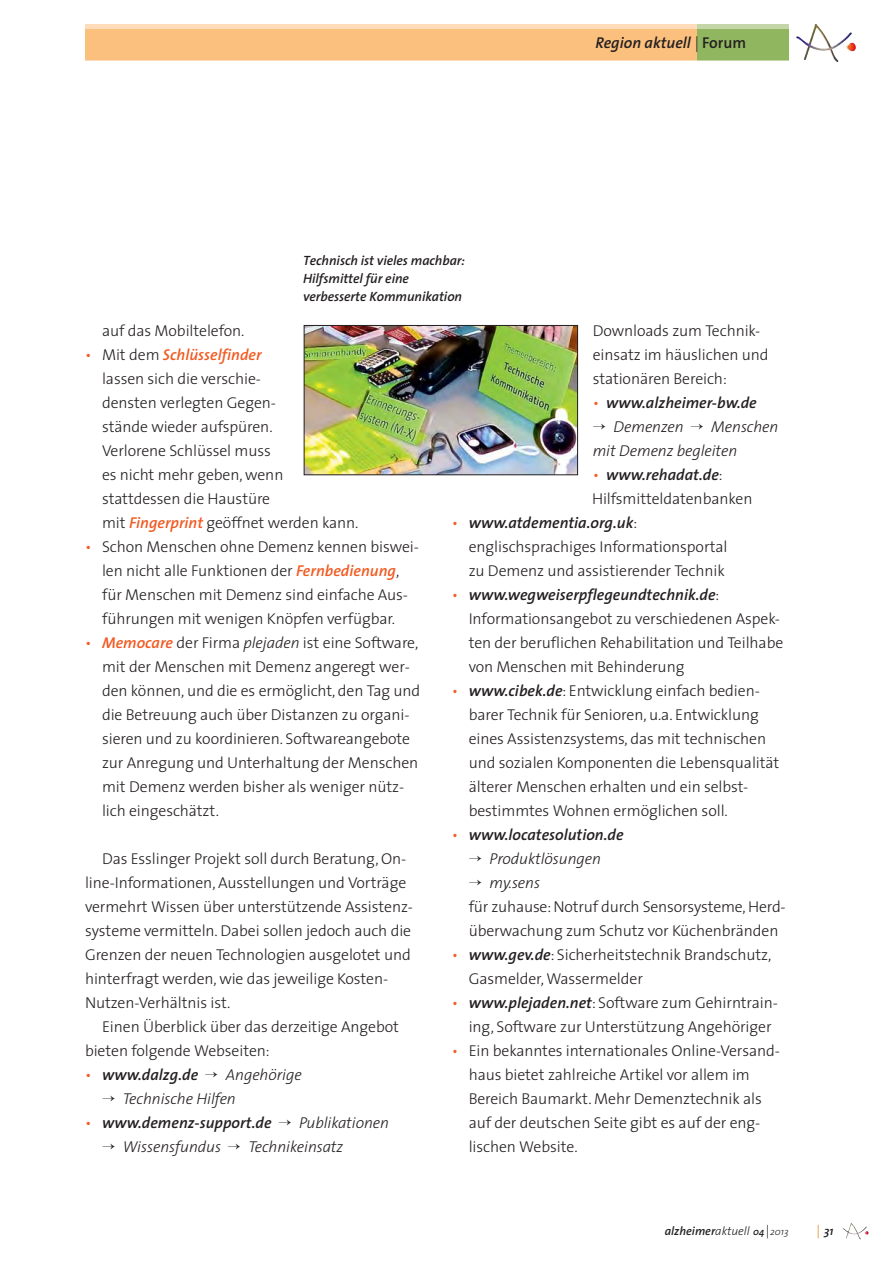
<style>
.page{position:relative;width:893px;height:1263px;background:#fff}
.page>*{position:absolute;margin:0;border:0;box-sizing:border-box;transform-origin:0 0}
.t1{font:300 15.75px/24px "The Sans";letter-spacing:-.005em;color:#231f20}
.t2{font:italic 600 15.75px "The Sans";color:#231f20}
.t3{font:italic 300 15.75px/24px "The Sans";letter-spacing:-.005em;color:#231f20}
.t4{font:italic 600 13.5px/18px "The Sans";letter-spacing:-.005em;color:#231f20}
.t5{font:italic 600 12px "The Sans";color:#231f20}
.s1{font-weight:300;font-style:normal}
.s2{font-style:normal}
.s3{color:#f15a22}
.s4{font-weight:600;font-style:italic;color:#f15a22}
.s5{font-style:italic}
.s6{font-weight:300;font-style:normal;color:#f15a22}
.s7{font-weight:300}
.s8{font-weight:600;font-style:italic}
.s9{font-size:9.9px}
.s10{font-weight:300;font-style:normal;font-size:13.5px}
.s11{font-weight:300;font-size:9.9px}
.s12{font-weight:300;font-style:normal;font-size:13.5px;color:#e0861a}
</style>
<div class="page">
<div style="left:697px;top:24px;width:92px;height:36px;background:linear-gradient(to right,#c4d6a8,#c4d6a8)"></div>
<div style="left:697px;top:30px;width:92px;height:30px;background:#90b660"></div>
<div style="left:85px;top:24px;width:612px;height:36px;background:linear-gradient(to right,#fedcb9,#fedcb9)"></div>
<div style="left:85px;top:30px;width:612px;height:30px;background:#fbbf7e"></div>
<svg style="left:831px;top:42px;width:9px;height:5px"></svg>
<img style="left:306px;top:327px;width:270px;height:146px">
<div style="left:304px;top:325px;width:274px;height:150px;border:1px solid #231f20"></div>
<p class="t4" style="left:303px;top:253px;width:163px">Technisch ist vieles machbar:<br>Hilfsmittel für eine verbesserte Kommunikation</p>
<p class="t2" style="left:595px;top:37px;width:152px">Region aktuell <span class="s1">|</span> <span class="s2">Forum</span></p>
<p class="t1" style="left:102px;top:320px;width:144px">auf das Mobiltelefon.</p>
<p class="t1" style="left:102px;top:344px;width:258px;text-indent:-17px"><span class="s3">•</span> Mit dem <span class="s4">Schlüsselfinder<br></span>lassen sich die verschie -<br>densten verlegten Gegen-<br>stände wieder aufspüren.<br>Verlorene Schlüssel muss<br>es nicht mehr geben, wenn stattdessen die Haustüre<br>mit <span class="s4">Fingerprint</span> geöffnet werden kann.</p>
<p class="t1" style="left:85px;top:536px;width:335px;text-align:center"><span class="s3">•</span> Schon Menschen ohne Demenz kennen biswei&shy;len nicht alle Funktionen der <span class="s4">Fernbedienung</span>,<br>für Menschen mit Demenz sind einfache Aus&shy;führungen mit wenigen Knöpfen verfügbar.</p>
<p class="t1" style="left:102px;top:632px;width:320px;text-indent:-17px"><span class="s3">•</span> <span class="s4">Memocare</span> der Firma <span class="s5">plejaden</span> ist eine Software, mit der Menschen mit Demenz angeregt wer - den können, und die es ermöglicht, den Tag und die Betreuung auch über Distanzen zu organi - sieren und zu koordinieren. Softwareangebote zur Anregung und Unterhaltung der Menschen mit Demenz werden bisher als weniger nütz - lich eingeschätzt.</p>
<p class="t1" style="left:85px;top:848px;width:330px;text-indent:17px">Das Esslinger Projekt soll durch Beratung, On - line-Informationen, Ausstellungen und Vor träge vermehrt Wissen über unterstützende Assistenz - systeme vermitteln. Dabei sollen jedoch auch die Grenzen der neuen Technologien aus gelotet und hinterfragt werden, wie das jeweilige Kosten-Nutzen-Verhältnis ist.</p>
<p class="t1" style="left:85px;top:1016px;width:315px;text-indent:17px">Einen Überblick über das derzeitige Angebot bieten folgende Webseiten:</p>
<p class="t2" style="left:85px;top:1069px;width:218px"><span class="s6">•</span> www.dalzg.de → <span class="s7">Angehörige</span></p>
<p class="t3" style="left:102px;top:1088px;width:135px">→ Technische Hilfen</p>
<p class="t2" style="left:85px;top:1117px;width:306px"><span class="s6">•</span> www.demenz-support.de → <span class="s7">Publikationen</span></p>
<p class="t3" style="left:102px;top:1136px;width:243px">→ Wissensfundus → Technikeinsatz</p>
<p class="t1" style="left:593px;top:320px;width:177px">Downloads zum Technik&shy;einsatz im häuslichen und stationären Bereich:</p>
<p class="t2" style="left:593px;top:397px;width:166px"><span class="s6">•</span> www.alzheimer-bw.de</p>
<p class="t3" style="left:593px;top:416px;width:187px">→ Demenzen → Menschen mit Demenz begleiten</p>
<p class="t1" style="left:592px;top:464px;width:162px"><span class="s3">•</span> <span class="s8">www.rehadat.de</span>:<br>Hilfsmitteldatenbanken</p>
<p class="t1" style="left:469px;top:512px;width:260px;text-indent:-17px"><span class="s3">•</span> <span class="s8">www.atdementia.org.uk</span>: englischsprachiges Informationsportal zu Demenz und assistierender Technik</p>
<p class="t1" style="left:469px;top:584px;width:316px;text-indent:-17px"><span class="s3">•</span> <span class="s8">www.wegweiserpflegeundtechnik.de</span>:<br>Informationsangebot zu verschiedenen Aspek&shy;ten der beruflichen Rehabilitation und Teilhabe von Menschen mit Behinderung</p>
<p class="t1" style="left:469px;top:680px;width:312px;text-indent:-17px"><span class="s3">•</span> <span class="s8">www.cibek.de</span>: Entwicklung einfach bedien&shy;barer Technik für Senioren, u.a. Entwicklung eines Assistenzsystems, das mit technischen und sozialen Komponenten die Lebensqualität älterer Menschen erhalten und ein selbst&shy;bestimmtes Wohnen ermöglichen soll.</p>
<p class="t2" style="left:452px;top:829px;width:173px"><span class="s6">•</span> www.locatesolution.de</p>
<p class="t3" style="left:469px;top:848px;width:134px">→ Produktlösungen</p>
<p class="t1" style="left:469px;top:872px;width:318px">→ <span class="s5">my.sens<br></span>für zuhause: Notruf durch Sensorsysteme, Herd&shy;überwachung zum Schutz vor Küchenbränden</p>
<p class="t1" style="left:469px;top:944px;width:304px;text-indent:-17px"><span class="s3">•</span> <span class="s8">www.gev.de</span>: Sicherheitstechnik Brandschutz,<br>Gasmelder, Wassermelder</p>
<p class="t1" style="left:469px;top:992px;width:311px;text-indent:-17px"><span class="s3">•</span> <span class="s8">www.plejaden.net</span>: Software zum Gehirntrain&shy;ing, Software zur Unterstützung Angehöriger</p>
<p class="t1" style="left:469px;top:1040px;width:313px;text-indent:-17px"><span class="s3">•</span> Ein bekanntes internationales Online-Versand&shy;haus bietet zahlreiche Artikel vor allem im Bereich Baumarkt. Mehr Demenztechnik als auf der deutschen Seite gibt es auf der eng&shy;lischen Website.</p>
<p class="t5" style="left:665px;top:1226px;width:126px">alzheimer<span class="s7">aktuell</span> <span class="s9">04</span><span class="s10">|</span><span class="s11">2013</span></p>
<p class="t5" style="left:817px;top:1226px;width:18px"><span class="s12">|</span> 31</p>
</div>
